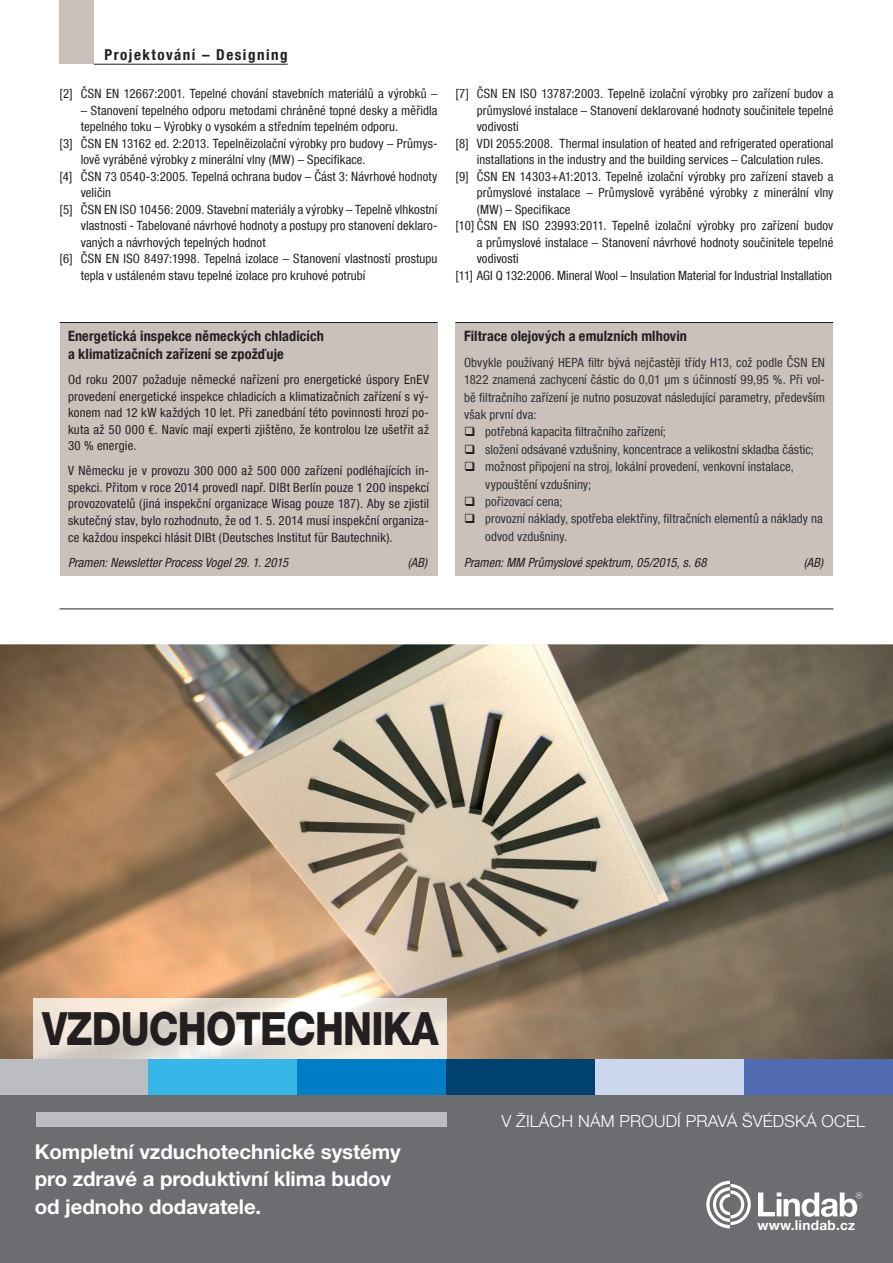
<style>
.page{position:relative;width:893px;height:1263px;background:#fff}
.page>*{position:absolute;margin:0;border:0;box-sizing:border-box;transform-origin:0 0}
.t1{font:800 45.9px "Helvetica Neue CE";letter-spacing:-.02em;color:#231f20;scale:.85 1}
.t2{font:700 20.4px/27.3px "Helvetica Neue CE";letter-spacing:-.005em;color:#fff}
.t3{font:300 16.65px "Helvetica Neue CE";letter-spacing:.01em;color:#fff}
.t4{font:700 condensed 15px "Helvetica Neue LT Com";letter-spacing:.1em;color:#231f20}
.t5{font:700 condensed 14.25px/18.3px "Helvetica Neue LT Com";letter-spacing:.01em;color:#231f20}
.t6{font:700 13.65px "Helvetica Neue CE";letter-spacing:.02em;color:#fff}
.t7{font:condensed 12.75px/16.5px "Helvetica Neue LT Com";letter-spacing:.01em;color:#231f20;text-align:justify}
.t8{font:condensed 12.75px/17.4px "Helvetica Neue LT Com";letter-spacing:.005em;color:#2e3133}
.t9{font:italic condensed 12.75px "Helvetica Neue LT Com";letter-spacing:.005em;color:#231f20}
.s1{color:#231f20}
</style>
<div class="page">
<div style="left:60px;top:0;width:34px;height:64px;background:#cbc1bb"></div>
<hr style="left:94px;top:64px;width:194px;height:1px;background:#231f20">
<img style="left:0;top:644px;width:893px;height:414px">
<div style="left:0;top:1088px;width:893px;height:175px;background:#6c6d70"></div>
<img style="left:34px;top:999px;width:412px;height:59px">
<svg style="left:758px;top:1192px;width:104px;height:25px"></svg>
<svg style="left:706px;top:1181px;width:45px;height:47px"></svg>
<div style="left:0;top:1058px;width:149px;height:36px;background:#bcbdc0"></div>
<div style="left:149px;top:1058px;width:149px;height:36px;background:#37b6e8"></div>
<div style="left:298px;top:1058px;width:149px;height:36px;background:#007ec5"></div>
<div style="left:446px;top:1058px;width:150px;height:36px;background:#00416f"></div>
<div style="left:595px;top:1058px;width:149px;height:36px;background:#ccd6ec"></div>
<div style="left:744px;top:1058px;width:149px;height:36px;background:#516bb3"></div>
<div style="left:36px;top:1112px;width:410px;height:15px;background:#bcbdc0"></div>
<hr style="left:60px;top:608px;width:773px;height:1px;background:#231f20">
<div style="left:60px;top:322px;width:377px;height:253px;background:#cbc1bb"></div>
<hr style="left:60px;top:322px;width:377px;height:1px;background:#231f20">
<div style="left:455px;top:322px;width:378px;height:253px;background:#cbc1bb"></div>
<hr style="left:455px;top:322px;width:378px;height:1px;background:#231f20">
<p class="t4" style="left:104px;top:46px;width:185px">Projektování – Designing</p>
<p class="t7" style="left:60px;top:85px;width:379px">[2] ČSN EN 12667:2001. Tepelné chování stavebních materiálů a výrobků –</p>
<p class="t7" style="left:81px;top:102px;width:358px">– Stanovení tepelného odporu metodami chráněné topné desky a měřidla</p>
<p class="t7" style="left:81px;top:118px;width:319px">tepelného toku – Výrobky o vysokém a středním tepelném odporu.</p>
<p class="t7" style="left:60px;top:135px;width:379px">[3] ČSN EN 13162 ed. 2:2013. Tepelněizolační výrobky pro budovy – Průmys-</p>
<p class="t7" style="left:81px;top:151px;width:286px">lově vyráběné výrobky z minerální vlny (MW) – Specifikace.</p>
<p class="t7" style="left:60px;top:168px;width:379px">[4] ČSN 73 0540-3:2005. Tepelná ochrana budov – Část 3: Návrhové hodnoty</p>
<p class="t7" style="left:81px;top:184px;width:32px">veličin</p>
<p class="t7" style="left:60px;top:201px;width:379px">[5] ČSN EN ISO 10456: 2009. Stavební materiály a výrobky – Tepelně vlhkostní</p>
<p class="t7" style="left:81px;top:217px;width:358px">vlastnosti - Tabelované návrhové hodnoty a postupy pro stanovení deklaro-</p>
<p class="t7" style="left:81px;top:234px;width:186px">vaných a návrhových tepelných hodnot</p>
<p class="t7" style="left:60px;top:250px;width:379px">[6] ČSN EN ISO 8497:1998. Tepelná izolace – Stanovení vlastností prostupu</p>
<p class="t7" style="left:81px;top:267px;width:286px">tepla v ustáleném stavu tepelné izolace pro kruhové potrubí</p>
<p class="t7" style="left:455px;top:85px;width:379px">[7] ČSN EN ISO 13787:2003. Tepelně izolační výrobky pro zařízení budov a</p>
<p class="t7" style="left:477px;top:102px;width:358px">průmyslové instalace – Stanovení deklarované hodnoty součinitele tepelné</p>
<p class="t7" style="left:477px;top:118px;width:44px">vodivosti</p>
<p class="t7" style="left:455px;top:135px;width:379px">[8] VDI 2055:2008. Thermal insulation of heated and refrigerated operational</p>
<p class="t7" style="left:477px;top:151px;width:348px">installations in the industry and the building services – Calculation rules.</p>
<p class="t7" style="left:455px;top:168px;width:379px">[9] ČSN EN 14303+A1:2013. Tepelně izolační výrobky pro zařízení staveb a</p>
<p class="t7" style="left:477px;top:184px;width:358px">průmyslové instalace – Průmyslově vyráběné výrobky z minerální vlny</p>
<p class="t7" style="left:477px;top:201px;width:95px">(MW) – Specifikace</p>
<p class="t7" style="left:455px;top:217px;width:379px">[10] ČSN EN ISO 23993:2011. Tepelně izolační výrobky pro zařízení budov</p>
<p class="t7" style="left:477px;top:234px;width:358px">a průmyslové instalace – Stanovení návrhové hodnoty součinitele tepelné</p>
<p class="t7" style="left:477px;top:250px;width:44px">vodivosti</p>
<p class="t7" style="left:455px;top:267px;width:378px">[11] AGI Q 132:2006. Mineral Wool – Insulation Material for Industrial Installation</p>
<p class="t5" style="left:68px;top:327px;width:257px">Energetická inspekce německých chladicích a klimatizačních zařízení se zpožďuje</p>
<p class="t7" style="left:68px;top:371px;width:362px">Od roku 2007 požaduje německé nařízení pro energetické úspory EnEV provedení energetické inspekce chladicích a klimatizačních zařízení s vý&shy;konem nad 12 kW každých 10 let. Při zanedbání této povinnosti hrozí po&shy;kuta až 50 000 €. Navíc mají experti zjištěno, že kontrolou lze ušetřit až 30 % energie.</p>
<p class="t7" style="left:68px;top:462px;width:362px">V Německu je v provozu 300 000 až 500 000 zařízení podléhajících in&shy;spekci. Přitom v roce 2014 provedl např. DIBt Berlín pouze 1 200 inspekcí provozovatelů (jiná inspekční organizace Wisag pouze 187). Aby se zjistil skutečný stav, bylo rozhodnuto, že od 1. 5. 2014 musí inspekční organiza&shy;ce každou inspekci hlásit DIBt (Deutsches Institut für Bautechnik).</p>
<p class="t9" style="left:68px;top:555px;width:222px">Pramen: Newsletter Process Vogel 29. 1. 2015</p>
<p class="t9" style="left:408px;top:555px;width:21px">(AB)</p>
<p class="t5" style="left:464px;top:327px;width:224px">Filtrace olejových a emulzních mlhovin</p>
<p class="t8" style="left:464px;top:353px;width:362px;text-align:justify">Obvykle používaný HEPA filtr bývá nejčastěji třídy H13, což podle ČSN EN 1822 znamená zachycení částic do 0,01 μm s účinností 99,95 %. Při vol&shy;bě filtračního zařízení je nutno posuzovat následující parametry, především však první dva:</p>
<p class="t8" style="left:464px;top:423px;width:203px"><span class="s1">❑</span> potřebná kapacita filtračního zařízení;</p>
<p class="t8" style="left:464px;top:440px;width:351px"><span class="s1">❑</span> složení odsávané vzdušniny, koncentrace a velikostní skladba částic;</p>
<p class="t8" style="left:485px;top:458px;width:310px;text-indent:-21px"><span class="s1">❑</span> možnost připojení na stroj, lokální provedení, venkovní instalace, vypouštění vzdušniny;</p>
<p class="t8" style="left:464px;top:493px;width:100px"><span class="s1">❑</span> pořizovací cena;</p>
<p class="t8" style="left:485px;top:510px;width:339px;text-indent:-21px"><span class="s1">❑</span> provozní náklady, spotřeba elektřiny, filtračních elementů a náklady na odvod vzdušniny.</p>
<p class="t9" style="left:464px;top:555px;width:244px">Pramen: MM Průmyslové spektrum, 05/2015, s. 68</p>
<p class="t9" style="left:804px;top:555px;width:21px">(AB)</p>
<h1 class="t1" style="left:42px;top:1005px;width:468px">VZDUCHOTECHNIKA</h1>
<h2 class="t2" style="left:35px;top:1138px;width:367px">Kompletní vzduchotechnické systémy pro zdravé a produktivní klima budov od jednoho dodavatele.</h2>
<h3 class="t3" style="left:501px;top:1112px;width:365px">V ŽILÁCH NÁM PROUDÍ PRAVÁ ŠVÉDSKÁ OCEL</h3>
<p class="t6" style="left:757px;top:1217px;width:99px">www.lindab.cz</p>
</div>
